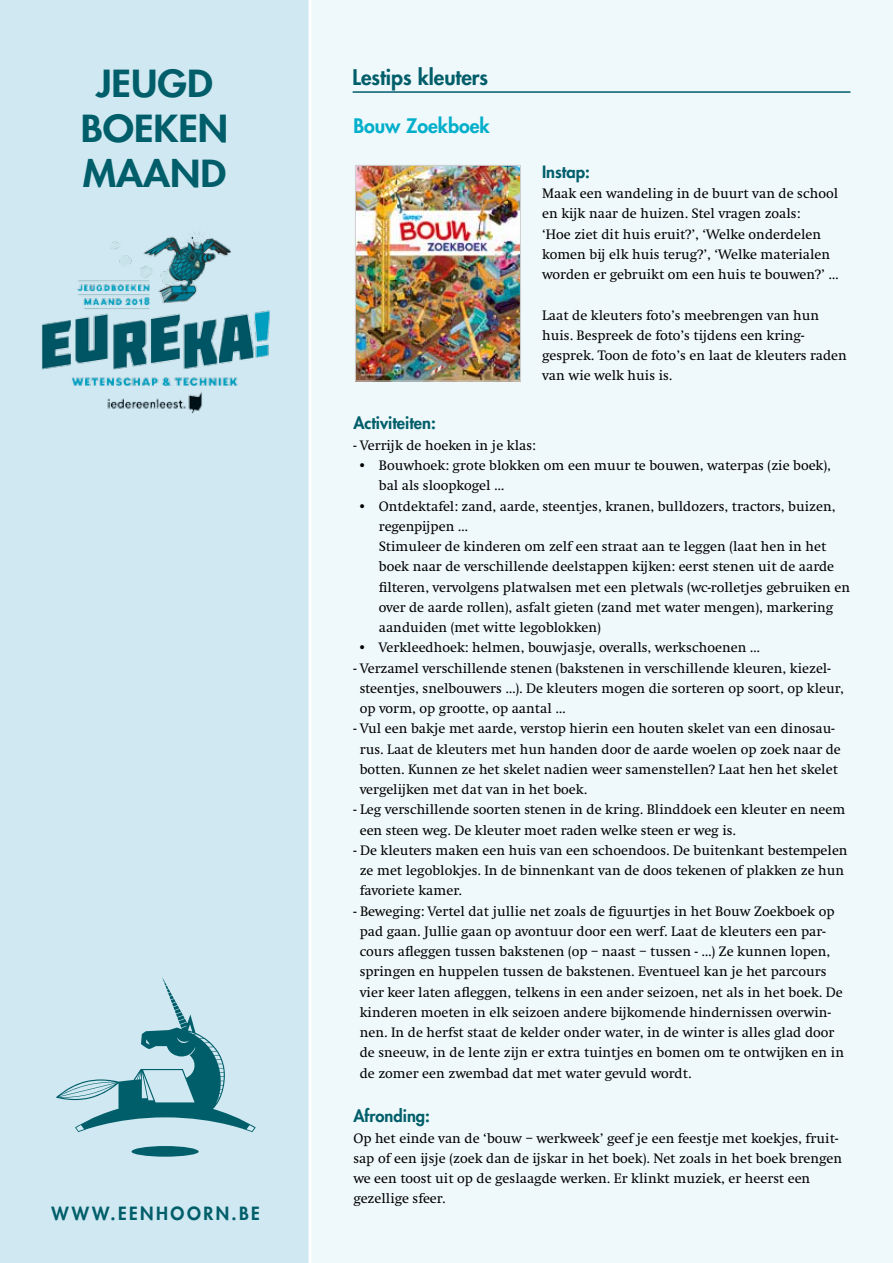
<style>
.page{position:relative;width:893px;height:1263px;background:#eff8fa}
.page>*{position:absolute;margin:0;border:0;box-sizing:border-box;transform-origin:0 0}
.t1{font:800 36.3px/45.2px "Futura";color:#005e6a;text-align:center;scale:1.1 1}
.t2{font:800 21px "Futura";color:#005e6a}
.t3{font:800 19.5px "Futura";color:#01afcb}
.t4{font:800 17.7px "Futura";letter-spacing:.145em;color:#005e6a}
.t5{font:800 16.5px "Futura";color:#005e6a}
.t6{font:14.25px/20.2px "Swift";color:#000}
</style>
<div class="page">
<div style="left:0;top:0;width:311px;height:1263px;background:#d0e8f1"></div>
<img style="left:32px;top:224px;width:266px;height:190px">
<div style="left:132px;top:1146px;width:67px;height:11px;background:#005e6a;border-radius:50%"></div>
<svg style="left:56px;top:977px;width:200px;height:155px;background:#a5cbd5"></svg>
<hr style="left:353px;top:91px;width:497px;height:2px;background:#005e6a">
<img style="left:357px;top:167px;width:162px;height:212px">
<div style="left:355px;top:165px;width:166px;height:216px;border:1px solid #cfd0d0"></div>
<h1 class="t1" style="left:81px;top:60px;width:135px">JEUGD<br>BOEKEN<br>MAAND</h1>
<h2 class="t2" style="left:353px;top:63px;width:137px">Lestips kleuters</h2>
<h3 class="t3" style="left:353px;top:113px;width:138px">Bouw Zoekboek</h3>
<p class="t5" style="left:542px;top:161px;width:49px">Instap:</p>
<p class="t6" style="left:542px;top:184px;width:298px">Maak een wandeling in de buurt van de school en kijk naar de huizen. Stel vragen zoals:<br>‘Hoe ziet dit huis eruit?’, ‘Welke onderdelen komen bij elk huis terug?’, ‘Welke materialen worden er gebruikt om een huis te bouwen?’ …</p>
<p class="t6" style="left:542px;top:305px;width:306px">Laat de kleuters foto’s meebrengen van hun huis. Bespreek de foto’s tijdens een kring&shy;gesprek. Toon de foto’s en laat de kleuters raden van wie welk huis is.</p>
<p class="t4" style="left:52px;top:1201px;width:210px">www.eenhoorn.be</p>
<p class="t5" style="left:353px;top:412px;width:84px">Activiteiten:</p>
<p class="t6" style="left:353px;top:435px;width:184px">- Verrijk de hoeken in je klas:</p>
<p class="t6" style="left:379px;top:455px;width:454px;text-indent:-21px">• Bouwhoek: grote blokken om een muur te bouwen, waterpas (zie boek), bal als sloopkogel ...</p>
<p class="t6" style="left:379px;top:496px;width:473px;text-indent:-21px">• Ontdektafel: zand, aarde, steentjes, kranen, bulldozers, tractors, buizen, regenpijpen …<br>Stimuleer de kinderen om zelf een straat aan te leggen (laat hen in het boek naar de verschillende deelstappen kijken: eerst stenen uit de aarde filteren, vervolgens platwalsen met een pletwals (wc-rolletjes gebruiken en over de aarde rollen), asfalt gieten (zand met water mengen), markering aanduiden (met witte legoblokken)</p>
<p class="t6" style="left:358px;top:638px;width:404px">• Verkleedhoek: helmen, bouwjasje, overalls, werkschoenen …</p>
<p class="t6" style="left:360px;top:658px;width:486px;text-indent:-6px">- Verzamel verschillende stenen (bakstenen in verschillende kleuren, kiezel&shy;steentjes, snelbouwers …). De kleuters mogen die sorteren op soort, op kleur, op vorm, op grootte, op aantal …</p>
<p class="t6" style="left:360px;top:719px;width:483px;text-indent:-6px">- Vul een bakje met aarde, verstop hierin een houten skelet van een dinosau&shy;rus. Laat de kleuters met hun handen door de aarde woelen op zoek naar de botten. Kunnen ze het skelet nadien weer samenstellen? Laat hen het skelet vergelijken met dat van in het boek.</p>
<p class="t6" style="left:360px;top:800px;width:487px;text-indent:-6px">- Leg verschillende soorten stenen in de kring. Blinddoek een kleuter en neem een steen weg. De kleuter moet raden welke steen er weg is.</p>
<p class="t6" style="left:360px;top:840px;width:489px;text-indent:-6px">- De kleuters maken een huis van een schoendoos. De buitenkant bestempelen ze met legoblokjes. In de binnenkant van de doos tekenen of plakken ze hun favoriete kamer.</p>
<p class="t6" style="left:360px;top:901px;width:486px;text-indent:-6px">- Beweging: Vertel dat jullie net zoals de figuurtjes in het Bouw Zoekboek op pad gaan. Jullie gaan op avontuur door een werf. Laat de kleuters een par&shy;cours afleggen tussen bakstenen (op – naast – tussen - …) Ze kunnen lopen, springen en huppelen tussen de bakstenen. Eventueel kan je het parcours vier keer laten afleggen, telkens in een ander seizoen, net als in het boek. De kinderen moeten in elk seizoen andere bijkomende hindernissen overwin&shy;nen. In de herfst staat de kelder onder water, in de winter is alles glad door de sneeuw, in de lente zijn er extra tuintjes en bomen om te ontwijken en in de zomer een zwembad dat met water gevuld wordt.</p>
<p class="t5" style="left:353px;top:1105px;width:78px">Afronding:</p>
<p class="t6" style="left:353px;top:1128px;width:490px">Op het einde van de ‘bouw – werkweek’ geef je een feestje met koekjes, fruit&shy;sap of een ijsje (zoek dan de ijskar in het boek). Net zoals in het boek brengen we een toost uit op de geslaagde werken. Er klinkt muziek, er heerst een gezellige sfeer.</p>
</div>
